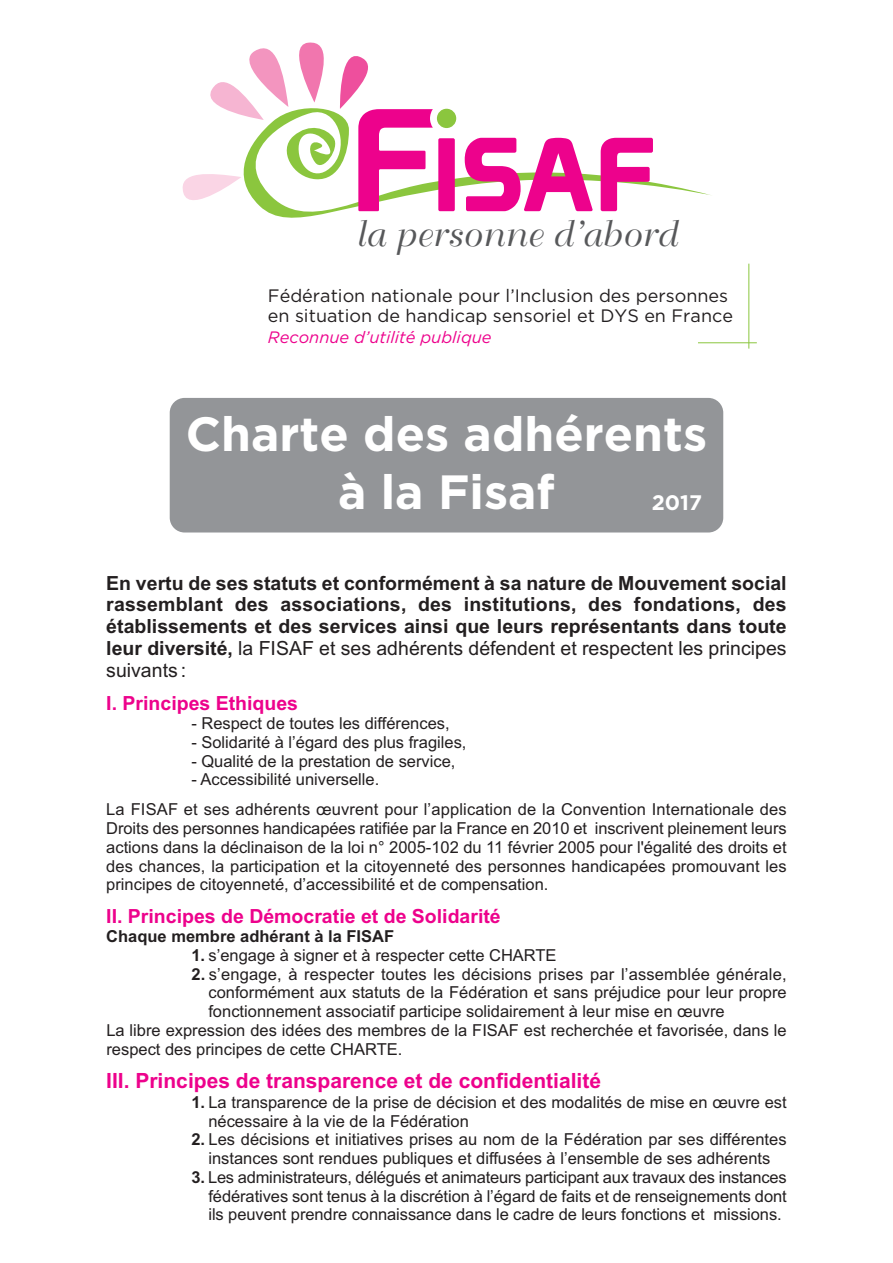
<style>
.page{position:relative;width:893px;height:1263px;background:#fff}
.page>*{position:absolute;margin:0;border:0;box-sizing:border-box;transform-origin:0 0}
.t1{font:700 48px/57.6px "Gotham";color:#fff;text-align:center}
.t2{font:35.55px "Bellevue";letter-spacing:.025em;color:#57585a}
.t3{font:700 21px "Arial";color:#ed028c}
.t4{font:700 21px "Gotham";color:#fff}
.t5{font:700 19.5px/21.8px "Arial";color:#231f20;text-align:justify}
.t6{font:700 19.5px "Arial";color:#ed028c}
.t7{font:18px/20.2px "Gotham";color:#231f20}
.t8{font:16.5px/18.8px "Arial";color:#231f20}
.t9{font:700 16.5px "Arial";color:#231f20}
.t10{font:italic 16.5px "Gotham";color:#ed028c}
.s1{font-weight:400}
.s2{font-weight:700}
</style>
<div class="page">
<svg style="left:243px;top:108px;width:467px;height:110px"></svg>
<svg style="left:210px;top:42px;width:122px;height:78px"></svg>
<svg style="left:182px;top:174px;width:59px;height:26px"></svg>
<div style="left:437px;top:109px;width:19px;height:19px;background:#8bc63e;border-radius:50%"></div>
<svg style="left:465px;top:138px;width:128px;height:73px"></svg>
<svg style="left:601px;top:138px;width:52px;height:73px"></svg>
<div style="left:438px;top:138px;width:17px;height:73px;background:#ed028c;border-radius:2px"></div>
<svg style="left:339px;top:56px;width:94px;height:155px"></svg>
<div style="left:170px;top:398px;width:553px;height:134px;background:#939598;border-radius:15px"></div>
<hr style="left:698px;top:342px;width:59px;height:1px;background:#8bc63e">
<hr style="left:749px;top:264px;width:1px;height:85px;background:#8bc63e">
<h2 class="t2" style="left:354px;top:217px;width:323px">la personne d’abord</h2>
<p class="t7" style="left:268px;top:285px;width:467px">Fédération nationale pour l’Inclusion des personnes en situation de handicap sensoriel et DYS en France</p>
<p class="t10" style="left:268px;top:328px;width:225px">Reconnue d’utilité publique</p>
<h1 class="t1" style="left:186px;top:404px;width:523px">Charte des adhérents à la Fisaf</h1>
<p class="t4" style="left:652px;top:490px;width:52px">2017</p>
<p class="t5" style="left:106px;top:572px;width:682px">En vertu de ses statuts et conformément à sa nature de Mouvement social rassemblant des associations, des institutions, des fondations, des établissements et des services ainsi que leurs représentants dans toute leur diversité, <span class="s1">la FISAF et ses adhérents défendent et respectent les principes suivants :</span></p>
<p class="t6" style="left:106px;top:691px;width:193px">I. Principes Ethiques</p>
<p class="t8" style="left:191px;top:714px;width:260px">- Respect de toutes les différences,</p>
<p class="t8" style="left:191px;top:733px;width:277px">- Solidarité à l’égard des plus fragiles,</p>
<p class="t8" style="left:191px;top:751px;width:266px">- Qualité de la prestation de service,</p>
<p class="t8" style="left:106px;top:765px;width:682px;line-height:30px;text-indent:85px">- Accessibilité universelle.<br>La FISAF et ses adhérents œuvrent pour l’application de la Convention Internationale des</p>
<p class="t8" style="left:106px;top:819px;width:682px;text-align:justify">Droits des personnes handicapées ratifiée par la France en 2010 et inscrivent pleinement leurs actions dans la déclinaison de la loi n° 2005-102 du 11 février 2005 pour l'égalité des droits et des chances, la participation et la citoyenneté des personnes handicapées promouvant les principes de citoyenneté, d’accessibilité et de compensation.</p>
<p class="t6" style="left:106px;top:904px;width:396px">II. Principes de Démocratie et de Solidarité</p>
<p class="t9" style="left:106px;top:927px;width:289px">Chaque membre adhérant à la FISAF</p>
<p class="t8" style="left:191px;top:946px;width:367px"><span class="s2">1.</span> s’engage à signer et à respecter cette CHARTE</p>
<p class="t8" style="left:191px;top:964px;width:597px"><span class="s2">2.</span> s’engage, à respecter toutes les décisions prises par l’assemblée générale,</p>
<p class="t8" style="left:208px;top:983px;width:580px">conformément aux statuts de la Fédération et sans préjudice pour leur propre</p>
<p class="t8" style="left:208px;top:1002px;width:518px">fonctionnement associatif participe solidairement à leur mise en œuvre</p>
<p class="t8" style="left:106px;top:1021px;width:682px">La libre expression des idées des membres de la FISAF est recherchée et favorisée, dans le</p>
<p class="t8" style="left:106px;top:1039px;width:297px">respect des principes de cette CHARTE.</p>
<p class="t3" style="left:106px;top:1068px;width:496px">III. Principes de transparence et de confidentialité</p>
<p class="t8" style="left:208px;top:1093px;width:580px;text-indent:-17px"><span class="s2">1.</span> La transparence de la prise de décision et des modalités de mise en œuvre est nécessaire à la vie de la Fédération</p>
<p class="t8" style="left:191px;top:1130px;width:597px;text-align:center"><span class="s2">2.</span> Les décisions et initiatives prises au nom de la Fédération par ses différentes instances sont rendues publiques et diffusées à l’ensemble de ses adhérents</p>
<p class="t8" style="left:208px;top:1168px;width:580px;text-align:justify;text-indent:-17px"><span class="s2">3.</span> Les administrateurs, délégués et animateurs participant aux travaux des instances fédératives sont tenus à la discrétion à l’égard de faits et de renseignements dont ils peuvent prendre connaissance dans le cadre de leurs fonctions et missions.</p>
</div>
